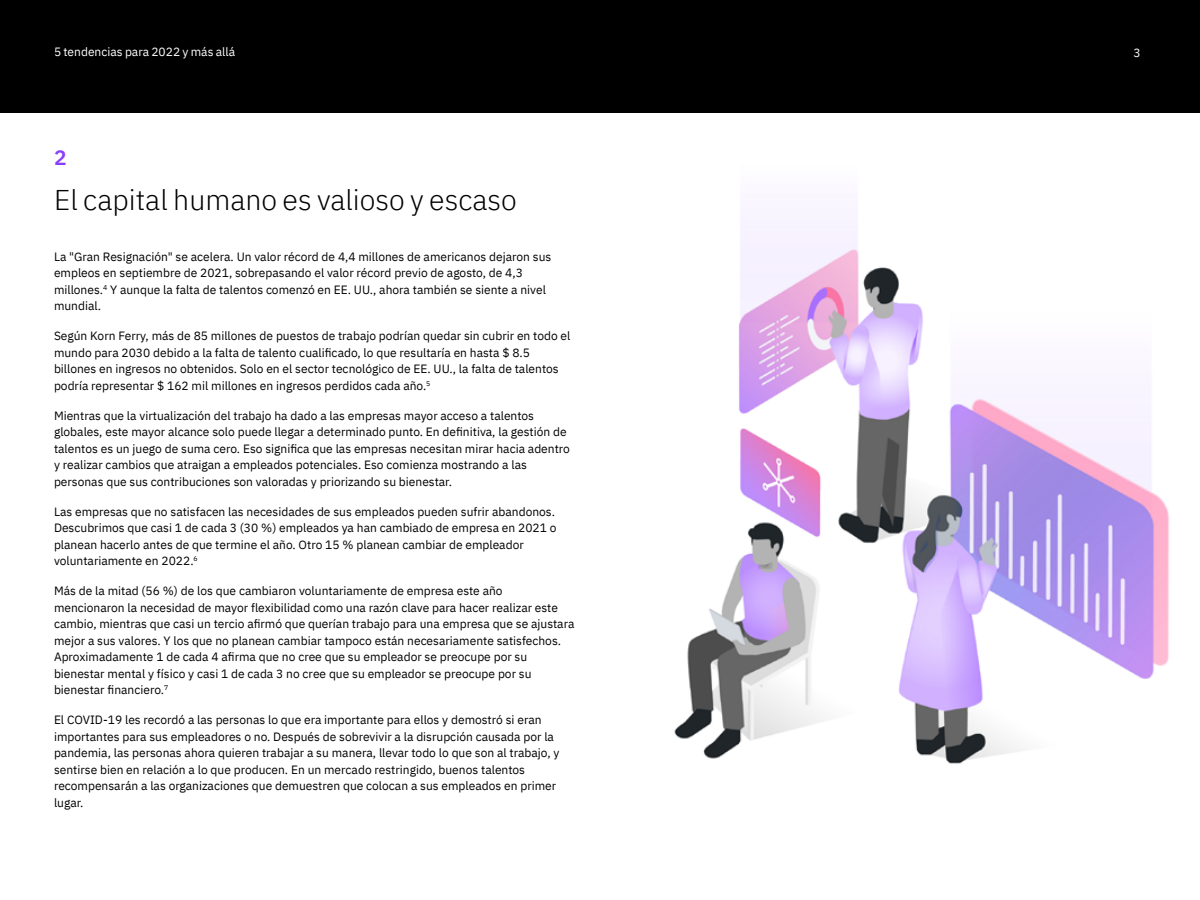
<style>
.page{position:relative;width:1200px;height:900px;background:#fff}
.page>*{position:absolute;margin:0;border:0;box-sizing:border-box;transform-origin:0 0}
.t1{font:300 28.5px "IBM Plex Sans";color:#000}
.t2{font:600 21px "IBM Plex Sans";color:#8a3ffc}
.t3{font:12px/16.5px "IBM Plex Sans";color:#000}
.t4{font:12px "IBM Plex Sans";color:#fff}
</style>
<div class="page">
<img style="left:634px;top:112px;width:566px;height:652px">
<div style="left:0;top:0;width:1200px;height:112px;background:#000"></div>
<p class="t4" style="left:54px;top:42px;width:183px">5 tendencias para 2022 y más allá</p>
<p class="t4" style="left:1134px;top:43px;width:9px">3</p>
<h2 class="t2" style="left:54px;top:141px;width:14px">2</h2>
<h1 class="t1" style="left:54px;top:178px;width:464px">El capital humano es valioso y escaso</h1>
<p class="t3" style="left:54px;top:247px;width:499px">La "Gran Resignación" se acelera. Un valor récord de 4,4 millones de americanos dejaron sus empleos en septiembre de 2021, sobrepasando el valor récord previo de agosto, de 4,3 millones.<sup>4</sup> Y aunque la falta de talentos comenzó en EE. UU., ahora también se siente a nivel mundial.</p>
<p class="t3" style="left:54px;top:327px;width:518px">Según Korn Ferry, más de 85 millones de puestos de trabajo podrían quedar sin cubrir en todo el mundo para 2030 debido a la falta de talento cualificado, lo que resultaría en hasta $ 8.5 billones en ingresos no obtenidos. Solo en el sector tecnológico de EE. UU., la falta de talentos podría representar $ 162 mil millones en ingresos perdidos cada año.<sup>5</sup></p>
<p class="t3" style="left:54px;top:406px;width:518px">Mientras que la virtualización del trabajo ha dado a las empresas mayor acceso a talentos globales, este mayor alcance solo puede llegar a determinado punto. En definitiva, la gestión de talentos es un juego de suma cero. Eso significa que las empresas necesitan mirar hacia adentro y realizar cambios que atraigan a empleados potenciales. Eso comienza mostrando a las personas que sus contribuciones son valoradas y priorizando su bienestar.</p>
<p class="t3" style="left:54px;top:502px;width:504px">Las empresas que no satisfacen las necesidades de sus empleados pueden sufrir abandonos.<br>Descubrimos que casi 1 de cada 3 (30 %) empleados ya han cambiado de empresa en 2021 o planean hacerlo antes de que termine el año. Otro 15 % planean cambiar de empleador voluntariamente en 2022.<sup>6</sup></p>
<p class="t3" style="left:54px;top:582px;width:522px">Más de la mitad (56 %) de los que cambiaron voluntariamente de empresa este año mencionaron la necesidad de mayor flexibilidad como una razón clave para hacer realizar este cambio, mientras que casi un tercio afirmó que querían trabajo para una empresa que se ajustara mejor a sus valores. Y los que no planean cambiar tampoco están necesariamente satisfechos.<br>Aproximadamente 1 de cada 4 afirma que no cree que su empleador se preocupe por su bienestar mental y físico y casi 1 de cada 3 no cree que su empleador se preocupe por su bienestar financiero.<sup>7</sup></p>
<p class="t3" style="left:54px;top:711px;width:507px">El COVID-19 les recordó a las personas lo que era importante para ellos y demostró si eran importantes para sus empleadores o no. Después de sobrevivir a la disrupción causada por la pandemia, las personas ahora quieren trabajar a su manera, llevar todo lo que son al trabajo, y sentirse bien en relación a lo que producen. En un mercado restringido, buenos talentos recompensarán a las organizaciones que demuestren que colocan a sus empleados en primer lugar.</p>
</div>
